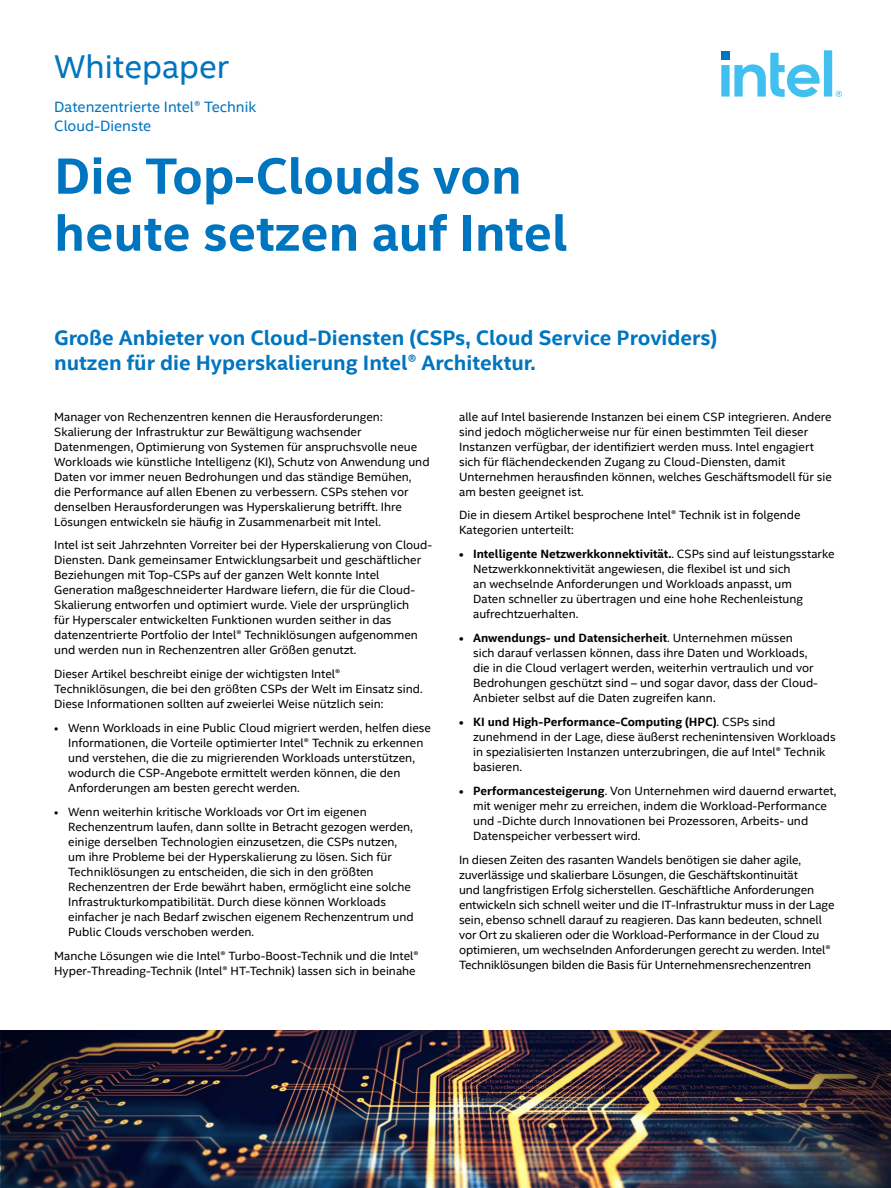
<style>
.page{position:relative;width:891px;height:1188px;background:#fff}
.page>*{position:absolute;margin:0;border:0;box-sizing:border-box;transform-origin:0 0}
.Main_Title{font:700 51px/57px "Intel Clear";color:#0075bf}
.PgTtlLft_-Page_Title{font:33px "Intel Clear";color:#0075bf}
.ProdName_-_Product_N{font:700 21px/25.2px "Intel Clear";color:#0075bf}
.Mini_Header{font:15px "Intel Clear";color:#0075bf}
.Texto_Corrido{font:12px/15px "Intel Clear";color:#000}
.s1{font-weight:700}
</style>
<div class="page">
<img style="left:0;top:1030px;width:891px;height:158px">
<svg style="left:721px;top:50px;width:121px;height:47px"></svg>
<p class="PgTtlLft_-Page_Title" style="left:54px;top:47px;width:177px">Whitepaper</p>
<p class="Mini_Header" style="left:54px;top:98px;width:204px">Datenzentrierte Intel® Technik</p>
<p class="Mini_Header" style="left:54px;top:117px;width:99px">Cloud-Dienste</p>
<p class="Main_Title" style="left:54px;top:148px;width:515px">Die Top-Clouds von heute setzen auf Intel</p>
<p class="ProdName_-_Product_N" style="left:54px;top:325px;width:665px">Große Anbieter von Cloud-Diensten (CSPs, Cloud Service Providers) nutzen für die Hyperskalierung Intel® Architektur.</p>
<p class="Texto_Corrido" style="left:54px;top:409px;width:377px">Manager von Rechenzentren kennen die Herausforderungen:<br>Skalierung der Infrastruktur zur Bewältigung wachsender Datenmengen, Optimierung von Systemen für anspruchsvolle neue Workloads wie künstliche Intelligenz (KI), Schutz von Anwendung und Daten vor immer neuen Bedrohungen und das ständige Bemühen, die Performance auf allen Ebenen zu verbessern. CSPs stehen vor denselben Herausforderungen was Hyperskalierung betrifft. Ihre Lösungen entwickeln sie häufig in Zusammenarbeit mit Intel.</p>
<p class="Texto_Corrido" style="left:54px;top:538px;width:379px">Intel ist seit Jahrzehnten Vorreiter bei der Hyperskalierung von Cloud-Diensten. Dank gemeinsamer Entwicklungsarbeit und geschäftlicher Beziehungen mit Top-CSPs auf der ganzen Welt konnte Intel Generation maßgeschneiderter Hardware liefern, die für die Cloud-Skalierung entworfen und optimiert wurde. Viele der ursprünglich<br>für Hyperscaler entwickelten Funktionen wurden seither in das datenzentrierte Portfolio der Intel® Techniklösungen aufgenommen und werden nun in Rechenzentren aller Größen genutzt.</p>
<p class="Texto_Corrido" style="left:54px;top:667px;width:370px">Dieser Artikel beschreibt einige der wichtigsten Intel®<br>Techniklösungen, die bei den größten CSPs der Welt im Einsatz sind.<br>Diese Informationen sollten auf zweierlei Weise nützlich sein:</p>
<p class="Texto_Corrido" style="left:68px;top:721px;width:364px;text-indent:-14px">• Wenn Workloads in eine Public Cloud migriert werden, helfen diese Informationen, die Vorteile optimierter Intel® Technik zu erkennen und verstehen, die die zu migrierenden Workloads unterstützen, wodurch die CSP-Angebote ermittelt werden können, die den Anforderungen am besten gerecht werden.</p>
<p class="Texto_Corrido" style="left:68px;top:805px;width:347px;text-indent:-14px">• Wenn weiterhin kritische Workloads vor Ort im eigenen Rechenzentrum laufen, dann sollte in Betracht gezogen werden, einige derselben Technologien einzusetzen, die CSPs nutzen, um ihre Probleme bei der Hyperskalierung zu lösen. Sich für Techniklösungen zu entscheiden, die sich in den größten Rechenzentren der Erde bewährt haben, ermöglicht eine solche Infrastrukturkompatibilität. Durch diese können Workloads einfacher je nach Bedarf zwischen eigenem Rechenzentrum und Public Clouds verschoben werden.</p>
<p class="Texto_Corrido" style="left:54px;top:949px;width:366px">Manche Lösungen wie die Intel® Turbo-Boost-Technik und die Intel®<br>Hyper-Threading-Technik (Intel® HT-Technik) lassen sich in beinahe</p>
<p class="Texto_Corrido" style="left:459px;top:409px;width:374px">alle auf Intel basierende Instanzen bei einem CSP integrieren. Andere sind jedoch möglicherweise nur für einen bestimmten Teil dieser Instanzen verfügbar, der identifiziert werden muss. Intel engagiert sich für flächendeckenden Zugang zu Cloud-Diensten, damit Unternehmen herausfinden können, welches Geschäftsmodell für sie am besten geeignet ist.</p>
<p class="Texto_Corrido" style="left:459px;top:508px;width:343px">Die in diesem Artikel besprochene Intel® Technik ist in folgende<br>Kategorien unterteilt:</p>
<p class="Texto_Corrido" style="left:473px;top:547px;width:363px;text-indent:-14px"><span class="s1">• Intelligente Netzwerkkonnektivität.</span>. CSPs sind auf leistungsstarke Netzwerkkonnektivität angewiesen, die flexibel ist und sich<br>an wechselnde Anforderungen und Workloads anpasst, um<br>Daten schneller zu übertragen und eine hohe Rechenleistung aufrechtzuerhalten.</p>
<p class="Texto_Corrido" style="left:473px;top:631px;width:346px;text-indent:-14px"><span class="s1">• Anwendungs- und Datensicherheit</span>. Unternehmen müssen<br>sich darauf verlassen können, dass ihre Daten und Workloads, die in die Cloud verlagert werden, weiterhin vertraulich und vor Bedrohungen geschützt sind – und sogar davor, dass der Cloud-Anbieter selbst auf die Daten zugreifen kann.</p>
<p class="Texto_Corrido" style="left:473px;top:715px;width:364px;text-indent:-14px"><span class="s1">• KI und High-Performance-Computing (HPC)</span>. CSPs sind zunehmend in der Lage, diese äußerst rechenintensiven Workloads in spezialisierten Instanzen unterzubringen, die auf Intel® Technik basieren.</p>
<p class="Texto_Corrido" style="left:473px;top:784px;width:365px;text-indent:-14px"><span class="s1">• Performancesteigerung</span>. Von Unternehmen wird dauernd erwartet, mit weniger mehr zu erreichen, indem die Workload-Performance und -Dichte durch Innovationen bei Prozessoren, Arbeits- und Datenspeicher verbessert wird.</p>
<p class="Texto_Corrido" style="left:459px;top:853px;width:377px">In diesen Zeiten des rasanten Wandels benötigen sie daher agile, zuverlässige und skalierbare Lösungen, die Geschäftskontinuität<br>und langfristigen Erfolg sicherstellen. Geschäftliche Anforderungen entwickeln sich schnell weiter und die IT-Infrastruktur muss in der Lage sein, ebenso schnell darauf zu reagieren. Das kann bedeuten, schnell vor Ort zu skalieren oder die Workload-Performance in der Cloud zu optimieren, um wechselnden Anforderungen gerecht zu werden. Intel® Techniklösungen bilden die Basis für Unternehmensrechenzentren</p>
</div>
